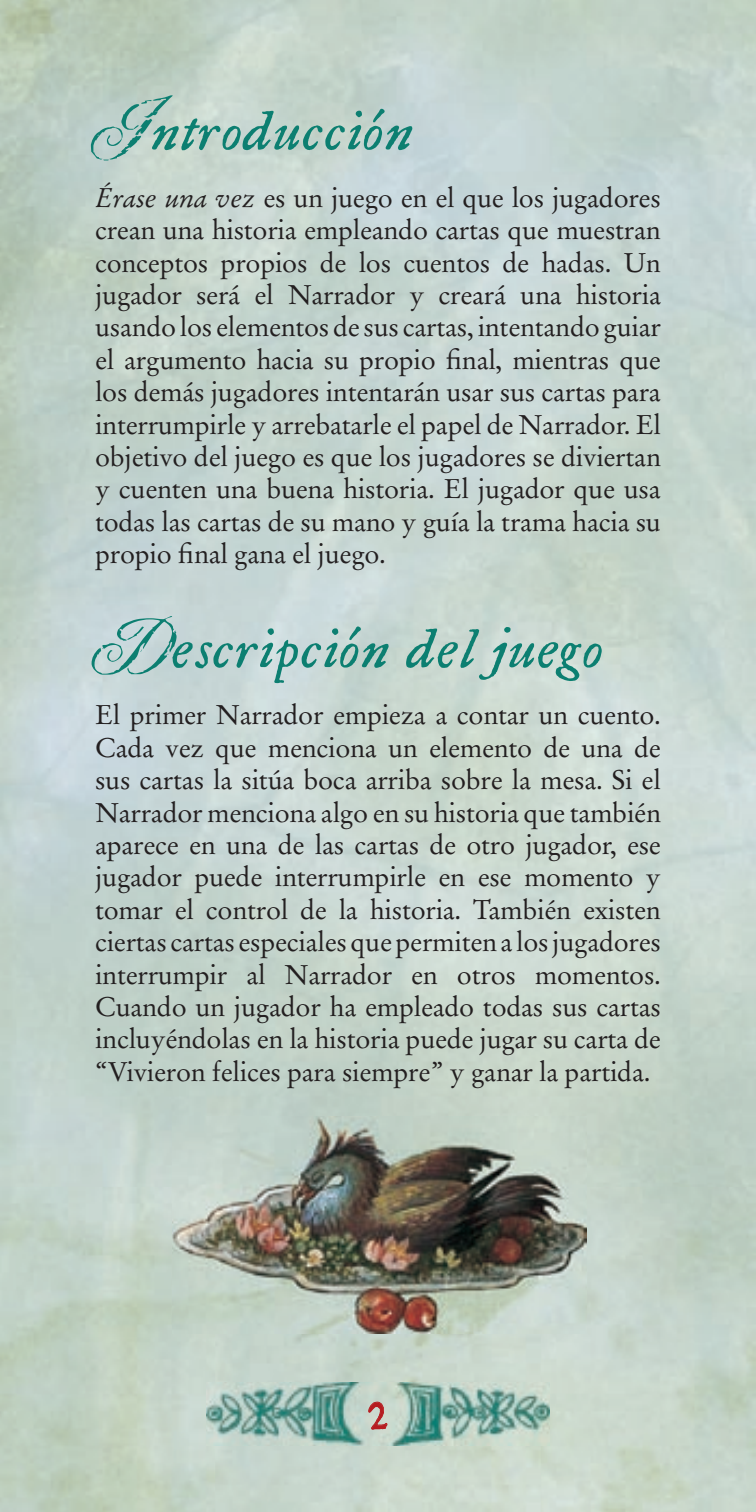
<style>
.page{position:relative;width:756px;height:1512px;background:#fff}
.page>*{position:absolute;margin:0;border:0;box-sizing:border-box;transform-origin:0 0}
.t1{font:italic 60px "FR Fell Type VAL";color:#0c7f71}
.t2{font:42px "FR Fell Type VAL";color:#b61c20}
.t3{font:27px/32.4px "Stempel Garamond";letter-spacing:-.01em;color:#231f20;text-align:justify}
.s1{font-family:"Civilian";font-style:normal;font-size:78px}
.s2{font-style:italic}
.s3{font-family:"Civilian";font-style:normal;font-size:72px}
</style>
<div class="page">
<img style="left:0;top:1187px;width:215px;height:325px">
<img style="left:541px;top:1187px;width:215px;height:325px">
<img style="left:215px;top:1333px;width:326px;height:179px">
<img style="left:207px;top:1382px;width:342px;height:64px">
<svg style="left:367px;top:1401px;width:21px;height:30px"></svg>
<img style="left:172px;top:1117px;width:415px;height:216px">
<h1 class="t1" style="left:95px;top:93px;width:322px"><span class="s1">I</span>ntroducción</h1>
<p class="t3" style="left:95px;top:181px;width:568px"><span class="s2">Érase una vez</span> es un juego en el que los jugadores crean una historia empleando cartas que muestran conceptos propios de los cuentos de hadas. Un jugador será el Narrador y creará una historia usando los elementos de sus cartas, intentando guiar el argumento hacia su propio final, mientras que los demás jugadores intentarán usar sus cartas para interrumpirle y arrebatarle el papel de Narrador. El objetivo del juego es que los jugadores se diviertan y cuenten una buena historia. El jugador que usa todas las cartas de su mano y guía la trama hacia su propio final gana el juego.</p>
<h1 class="t1" style="left:95px;top:610px;width:510px"><span class="s3">D</span>escripción del juego</h1>
<p class="t3" style="left:95px;top:699px;width:568px">El primer Narrador empieza a contar un cuento.<br>Cada vez que menciona un elemento de una de sus cartas la sitúa boca arriba sobre la mesa. Si el Narrador menciona algo en su historia que también aparece en una de las cartas de otro jugador, ese jugador puede interrumpirle en ese momento y tomar el control de la historia. También existen ciertas cartas especiales que permiten a los jugadores interrumpir al Narrador en otros momentos.<br>Cuando un jugador ha empleado todas sus cartas incluyéndolas en la historia puede jugar su carta de “Vivieron felices para siempre” y ganar la partida.</p>
<h2 class="t2" style="left:367px;top:1391px;width:22px">2</h2>
</div>
